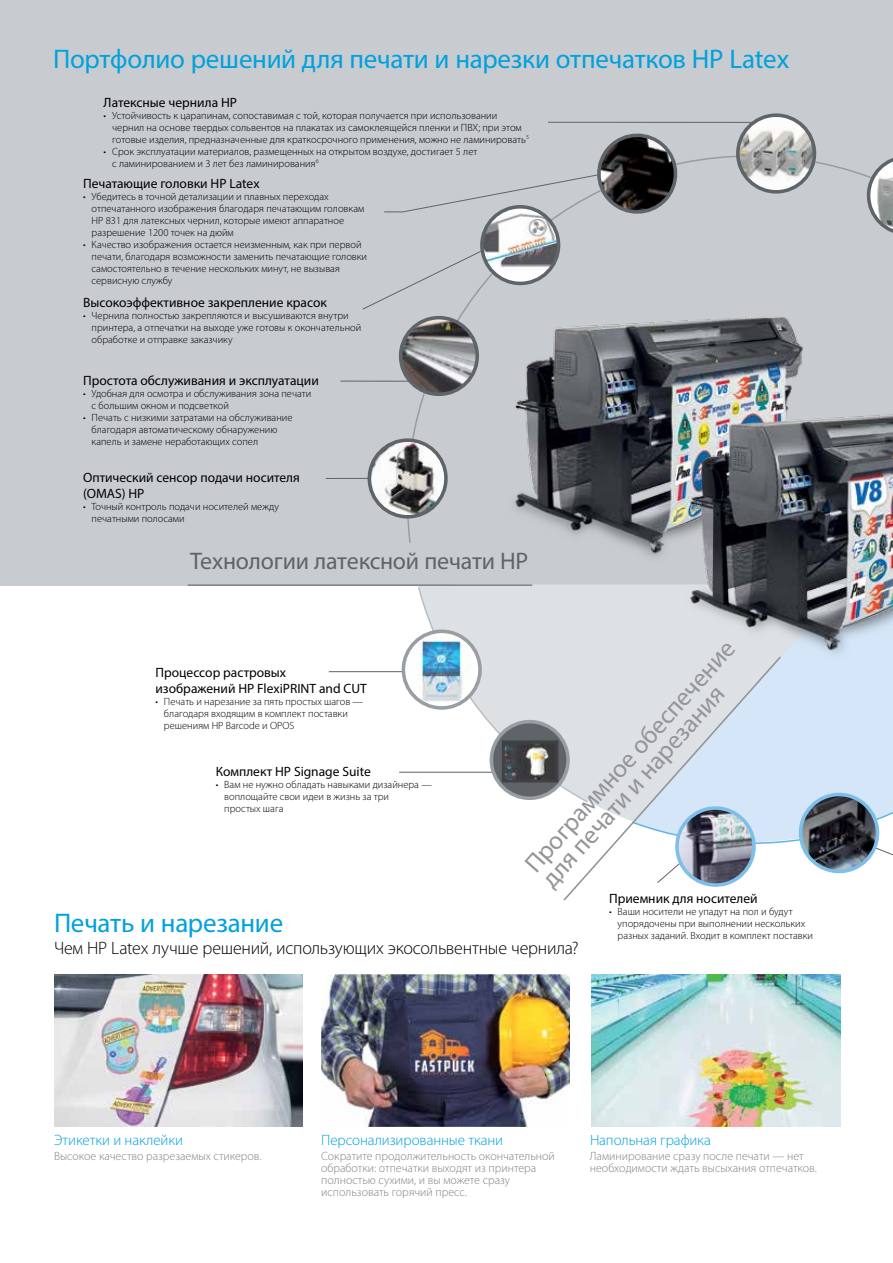
<style>
.page{position:relative;width:893px;height:1263px;background:#fff}
.page>*{position:absolute;margin:0;border:0;box-sizing:border-box;transform-origin:0 0}
.t1{font:27px "Myriad Pro";letter-spacing:-.01em;color:#00a1dd}
.t2{font:25.5px/22.6px "Myriad Pro";color:#939598}
.t3{font:24px "Myriad Pro";letter-spacing:-.01em;color:#5e6468}
.t4{font:300 18px "Myriad Pro";letter-spacing:-.015em;color:#000}
.t5{font:300 15px "Myriad Pro";letter-spacing:-.005em;color:#00a1dd}
.t6{font:13.5px/16.2px "Myriad Pro";color:#000}
.t7{font:300 12px/12px "Myriad Pro";color:#808285}
.t8{font:300 10.5px/12px "Myriad Pro";color:#000}
</style>
<div class="page">
<div style="left:0;top:0;width:893px;height:585px;background:#c8ccd0"></div>
<hr style="left:340px;top:381px;width:102px;height:1px;background:#5e6468">
<svg style="left:878px;top:848px;width:15px;height:8px"></svg>
<div style="left:589px;top:586px;width:73px;height:69px;background:#dee1e3"></div>
<svg style="left:167px;top:584px;width:422px;height:216px"></svg>
<svg style="left:631px;top:630px;width:262px;height:213px;background:#d5e6f6"></svg>
<img style="left:800px;top:794px;width:78px;height:78px">
<div style="left:798px;top:792px;width:81px;height:81px;border:4px solid #7dbfe9;border-radius:50%"></div>
<svg style="left:406px;top:155px;width:461px;height:431px"></svg>
<hr style="left:329px;top:671px;width:77px;height:1px;background:#5e6468">
<img style="left:403px;top:631px;width:77px;height:77px">
<div style="left:401px;top:629px;width:81px;height:81px;border:4px solid #989ea3;border-radius:50%"></div>
<hr style="left:399px;top:772px;width:114px;height:1px;background:#5e6468">
<hr style="left:326px;top:478px;width:68px;height:1px;background:#5e6468">
<svg style="left:362px;top:248px;width:124px;height:62px"></svg>
<svg style="left:867px;top:158px;width:26px;height:75px"></svg>
<svg style="left:491px;top:722px;width:77px;height:76px;background:#63696d"></svg>
<div style="left:490px;top:720px;width:80px;height:80px;border:4px solid #989ea3;border-radius:50%"></div>
<img style="left:506px;top:744px;width:18px;height:34px">
<img style="left:524px;top:744px;width:30px;height:34px">
<div style="left:502px;top:740px;width:56px;height:42px;border:3px solid #414042"></div>
<hr style="left:548px;top:122px;width:219px;height:1px;background:#5e6468">
<img style="left:321px;top:975px;width:249px;height:151px">
<img style="left:592px;top:975px;width:248px;height:151px">
<img style="left:54px;top:975px;width:249px;height:151px">
<img style="left:737px;top:118px;width:78px;height:74px">
<div style="left:736px;top:113px;width:81px;height:81px;border:4px solid #5e6468;border-radius:50%"></div>
<svg style="left:384px;top:133px;width:300px;height:83px"></svg>
<img style="left:482px;top:207px;width:77px;height:76px;border-radius:38px">
<div style="left:480px;top:205px;width:80px;height:80px;border:4px solid #5e6468;border-radius:50%"></div>
<img style="left:400px;top:318px;width:77px;height:77px">
<div style="left:399px;top:316px;width:80px;height:80px;border:4px solid #5e6468;border-radius:50%"></div>
<img style="left:372px;top:440px;width:74px;height:77px">
<div style="left:367px;top:438px;width:81px;height:81px;border:4px solid #5e6468;border-radius:50%"></div>
<svg style="left:562px;top:655px;width:221px;height:246px"></svg>
<img style="left:493px;top:304px;width:325px;height:256px">
<img style="left:662px;top:395px;width:231px;height:271px">
<h1 class="t1" style="left:53px;top:43px;width:738px">Портфолио решений для печати и нарезки отпечатков HP Latex</h1>
<p class="t6" style="left:104px;top:94px;width:135px">Латексные чернила HP</p>
<p class="t8" style="left:112px;top:109px;width:418px;text-indent:-9px">• Устойчивость к царапинам, сопоставимая с той, которая получается при использовании чернил на основе твердых сольвентов на плакатах из самоклеящейся пленки и ПВХ; при этом готовые изделия, предназначенные для краткосрочного применения, можно не ламинировать<sup>5</sup></p>
<p class="t8" style="left:112px;top:145px;width:367px;text-indent:-9px">• Срок эксплуатации материалов, размещенных на открытом воздухе, достигает 5 лет с ламинированием и 3 лет без ламинирования<sup>6</sup></p>
<p class="t6" style="left:83px;top:175px;width:178px">Печатающие головки HP Latex</p>
<p class="t8" style="left:92px;top:191px;width:274px;text-indent:-9px">• Убедитесь в точной детализации и плавных переходах отпечатанного изображения благодаря печатающим головкам HP 831 для латексных чернил, которые имеют аппаратное разрешение 1200 точек на дюйм</p>
<p class="t8" style="left:92px;top:239px;width:277px;text-indent:-9px">• Качество изображения остается неизменным, как при первой печати, благодаря возможности заменить печатающие головки самостоятельно в течение нескольких минут, не вызывая сервисную службу</p>
<p class="t6" style="left:83px;top:294px;width:245px">Высокоэффективное закрепление красок</p>
<p class="t8" style="left:92px;top:310px;width:271px;text-indent:-9px">• Чернила полностью закрепляются и высушиваются внутри принтера, а отпечатки на выходе уже готовы к окончательной обработке и отправке заказчику</p>
<p class="t6" style="left:83px;top:372px;width:237px">Простота обслуживания и эксплуатации</p>
<p class="t8" style="left:92px;top:388px;width:221px;text-indent:-9px">• Удобная для осмотра и обслуживания зона печати с большим окном и подсветкой</p>
<p class="t8" style="left:92px;top:412px;width:202px;text-indent:-9px">• Печать с низкими затратами на обслуживание благодаря автоматическому обнаружению капель и замене неработающих сопел</p>
<p class="t6" style="left:83px;top:469px;width:218px">Оптический сенсор подачи носителя (OMAS) HP</p>
<p class="t8" style="left:92px;top:500px;width:189px;text-indent:-9px">• Точный контроль подачи носителей между печатными полосами</p>
<h3 class="t3" style="left:190px;top:546px;width:340px">Технологии латексной печати HP</h3>
<p class="t6" style="left:155px;top:664px;width:213px">Процессор растровых изображений HP FlexiPRINT and CUT</p>
<p class="t8" style="left:164px;top:696px;width:201px;text-indent:-9px">• Печать и нарезание за пять простых шагов — благодаря входящим в комплект поставки решениям HP Barcode и OPOS</p>
<p class="t6" style="left:216px;top:763px;width:157px">Комплект HP Signage Suite</p>
<p class="t8" style="left:224px;top:779px;width:209px;text-indent:-9px">• Вам не нужно обладать навыками дизайнера — воплощайте свои идеи в жизнь за три<br>простых шага</p>
<h2 class="t2" style="left:520px;top:860px;width:303px;rotate:-48deg">Программное обеспечение для печати и нарезания</h2>
<h1 class="t1" style="left:54px;top:906px;width:231px">Печать и нарезание</h1>
<h3 class="t4" style="left:54px;top:938px;width:526px">Чем HP Latex лучше решений, использующих экосольвентные чернила?</h3>
<p class="t6" style="left:609px;top:891px;width:150px">Приемник для носителей</p>
<p class="t8" style="left:618px;top:906px;width:197px;text-indent:-9px">• Ваши носители не упадут на пол и будут упорядочены при выполнении нескольких разных заданий. Входит в комплект поставки</p>
<h3 class="t5" style="left:54px;top:1132px;width:131px">Этикетки и наклейки</h3>
<p class="t7" style="left:54px;top:1150px;width:209px">Высокое качество разрезаемых стикеров.</p>
<h3 class="t5" style="left:321px;top:1132px;width:183px">Персонализированные ткани</h3>
<p class="t7" style="left:321px;top:1150px;width:235px">Сократите продолжительность окончательной обработки: отпечатки выходят из принтера полностью сухими, и вы можете сразу использовать горячий пресс.</p>
<h3 class="t5" style="left:590px;top:1132px;width:122px">Напольная графика</h3>
<p class="t7" style="left:590px;top:1150px;width:229px">Ламинирование сразу после печати — нет необходимости ждать высыхания отпечатков.</p>
</div>
